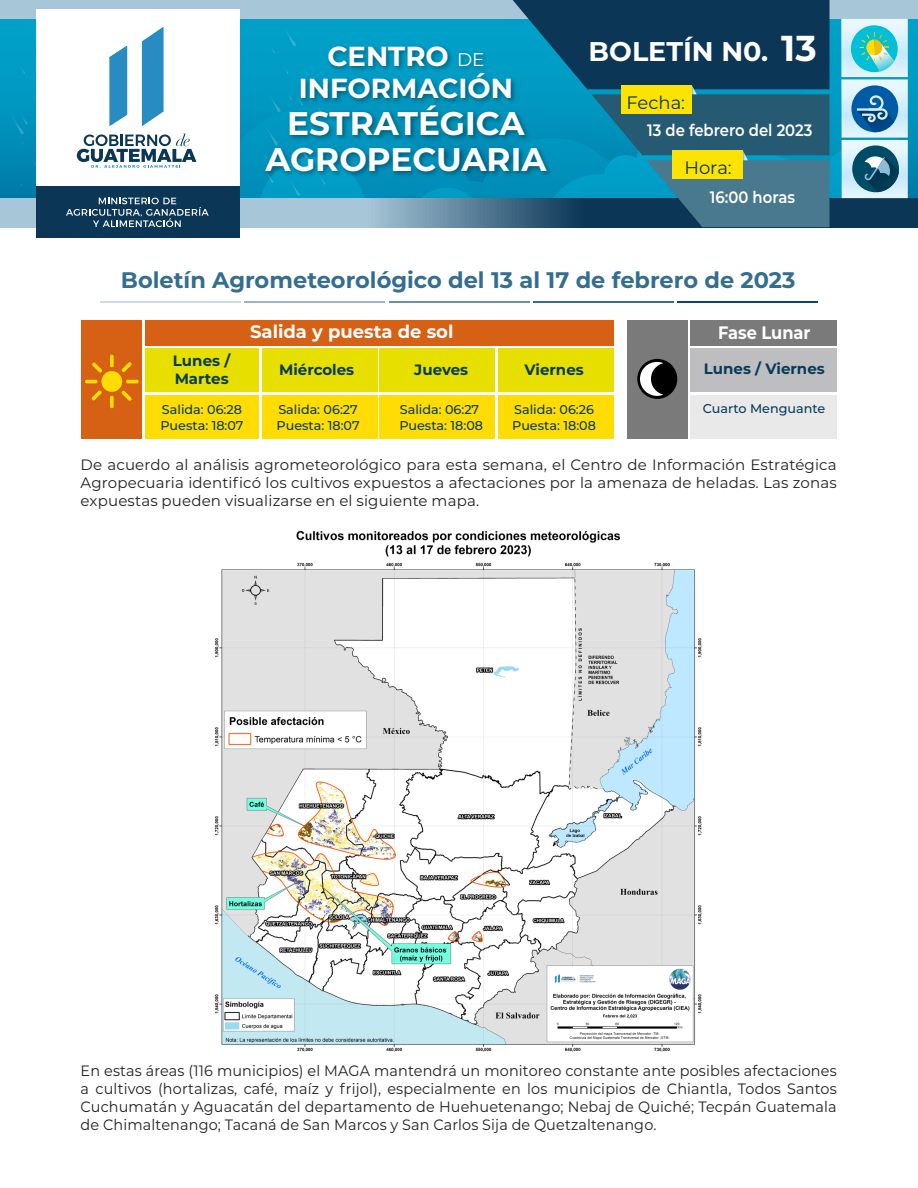
<style>
.page{position:relative;width:918px;height:1188px;background:#fff}
.page>*{position:absolute;margin:0;border:0;box-sizing:border-box;transform-origin:0 0}
.t1{font:700 32.7px "Montserrat";color:#fff}
.t2{font:700 27.6px/32.4px "Montserrat";color:#fff;text-align:center}
.t3{font:700 27px "Montserrat";color:#fff}
.t4{font:700 22.5px "Montserrat";color:#336e8e}
.t5{font:700 18px "Montserrat";color:#fff}
.t6{font:18px "Montserrat";color:#0a3656}
.t7{font:700 18px "Montserrat";color:#fff;scale:.9 1}
.t8{font:600 16.5px "Montserrat";color:#fff;scale:.9 1}
.t9{font:15px/18px "Montserrat";letter-spacing:.01em;color:#231f20;text-align:justify;scale:.96 1}
.t10{font:15px/18px "Montserrat";letter-spacing:.01em;color:#231f20;text-align:justify}
.t11{font:700 15px/18px "Montserrat";color:#073b5a}
.t12{font:500 12.75px/16.5px "Montserrat";color:#073b5a}
.s1{font-weight:400;font-size:18.3px}
.s2{font-size:36px}
</style>
<div class="page">
<hr style="left:100px;top:301px;width:140px;height:1px;background:#ccdbe2">
<hr style="left:244px;top:301px;width:141px;height:1px;background:#99b6c6">
<hr style="left:389px;top:301px;width:140px;height:1px;background:#6692aa">
<hr style="left:533px;top:301px;width:141px;height:1px;background:#336e8e">
<hr style="left:678px;top:301px;width:140px;height:1px;background:#004a73">
<svg style="left:0;top:19px;width:918px;height:179px;background:#0594bd"></svg>
<div style="left:0;top:0;width:918px;height:19px;background:#a7c7d8"></div>
<svg style="left:34px;top:29px;width:2px;height:21px"></svg>
<svg style="left:31px;top:158px;width:5px;height:13px"></svg>
<svg style="left:19px;top:181px;width:3px;height:5px"></svg>
<svg style="left:20px;top:66px;width:5px;height:8px"></svg>
<svg style="left:32px;top:94px;width:4px;height:12px"></svg>
<svg style="left:11px;top:113px;width:16px;height:32px"></svg>
<svg style="left:0;top:198px;width:918px;height:29px;background:#6f93a9"></svg>
<div style="left:36px;top:9px;width:203px;height:216px;background:#fff"></div>
<div style="left:36px;top:187px;width:203px;height:51px;background:#0b3656"></div>
<svg style="left:66px;top:198px;width:143px;height:29px"></svg>
<svg style="left:109px;top:46px;width:18px;height:80px"></svg>
<svg style="left:142px;top:27px;width:22px;height:99px;background:#4a9dcb"></svg>
<svg style="left:77px;top:134px;width:119px;height:34px"></svg>
<svg style="left:899px;top:19px;width:9px;height:58px"></svg>
<svg style="left:899px;top:79px;width:9px;height:59px"></svg>
<svg style="left:899px;top:140px;width:9px;height:58px"></svg>
<svg style="left:240px;top:0;width:659px;height:227px;background:#257f9b"></svg>
<div style="left:673px;top:151px;width:70px;height:28px;background:#fce303"></div>
<div style="left:145px;top:348px;width:114px;height:44px;background:#e6df00"></div>
<div style="left:262px;top:348px;width:115px;height:44px;background:#e6df00"></div>
<div style="left:380px;top:348px;width:115px;height:44px;background:#e6df00"></div>
<div style="left:145px;top:395px;width:114px;height:44px;background:#ffdc04"></div>
<div style="left:262px;top:395px;width:115px;height:44px;background:#ffdc04"></div>
<div style="left:380px;top:395px;width:115px;height:44px;background:#ffdc04"></div>
<div style="left:498px;top:348px;width:116px;height:44px;background:#e6df00"></div>
<div style="left:498px;top:395px;width:116px;height:44px;background:#ffdc04"></div>
<div style="left:145px;top:321px;width:469px;height:25px;background:#d66013"></div>
<div style="left:81px;top:321px;width:61px;height:118px;background:#d66013"></div>
<svg style="left:110px;top:355px;width:4px;height:12px"></svg>
<svg style="left:92px;top:362px;width:10px;height:11px"></svg>
<svg style="left:85px;top:380px;width:13px;height:3px"></svg>
<svg style="left:121px;top:362px;width:11px;height:10px"></svg>
<svg style="left:126px;top:380px;width:13px;height:3px"></svg>
<svg style="left:110px;top:396px;width:4px;height:12px"></svg>
<svg style="left:121px;top:391px;width:11px;height:10px"></svg>
<svg style="left:91px;top:390px;width:11px;height:11px"></svg>
<div style="left:101px;top:371px;width:21px;height:21px;background:#ffdc04;border-radius:50%"></div>
<div style="left:690px;top:348px;width:147px;height:44px;background:#bebec0"></div>
<div style="left:690px;top:395px;width:147px;height:44px;background:#e9e9e9"></div>
<div style="left:690px;top:321px;width:147px;height:25px;background:#7a7a7a"></div>
<div style="left:627px;top:321px;width:61px;height:118px;background:#7a7a7a"></div>
<div style="left:637px;top:359px;width:40px;height:40px;background:#000;border-radius:50%"></div>
<svg style="left:640px;top:362px;width:23px;height:34px"></svg>
<img style="left:214px;top:530px;width:488px;height:522px">
<h2 class="t2" style="left:299px;top:39px;width:215px">CENTRO <span class="s1">DE<br></span>INFORMACIÓN</h2>
<h1 class="t1" style="left:287px;top:99px;width:239px">ESTRATÉGICA</h1>
<h1 class="t1" style="left:265px;top:135px;width:283px">AGROPECUARIA</h1>
<h3 class="t3" style="left:589px;top:32px;width:230px">BOLETÍN N0. <span class="s2">13</span></h3>
<p class="t6" style="left:627px;top:90px;width:60px">Fecha:</p>
<p class="t8" style="left:647px;top:118px;width:185px">13 de febrero del 2023</p>
<p class="t6" style="left:684px;top:155px;width:49px">Hora:</p>
<p class="t8" style="left:710px;top:185px;width:96px">16:00 horas</p>
<h3 class="t4" style="left:121px;top:264px;width:676px">Boletín Agrometeorológico del 13 al 17 de febrero de 2023</h3>
<p class="t5" style="left:250px;top:318px;width:205px">Salida y puesta de sol</p>
<p class="t7" style="left:718px;top:320px;width:104px">Fase Lunar</p>
<p class="t11" style="left:173px;top:351px;width:59px">Lunes /<br>Martes</p>
<p class="t11" style="left:279px;top:360px;width:77px">Miércoles</p>
<p class="t11" style="left:414px;top:360px;width:55px">Jueves</p>
<p class="t11" style="left:524px;top:360px;width:61px">Viernes</p>
<p class="t11" style="left:704px;top:359px;width:122px">Lunes / Viernes</p>
<p class="t12" style="left:160px;top:400px;width:85px">Salida: 06:28<br>Puesta: 18:07</p>
<p class="t12" style="left:277px;top:400px;width:85px">Salida: 06:27<br>Puesta: 18:07</p>
<p class="t12" style="left:399px;top:400px;width:85px">Salida: 06:27<br>Puesta: 18:08</p>
<p class="t12" style="left:512px;top:400px;width:85px">Salida: 06:26<br>Puesta: 18:08</p>
<p class="t12" style="left:703px;top:400px;width:124px">Cuarto Menguante</p>
<p class="t10" style="left:81px;top:456px;width:758px">De acuerdo al análisis agrometeorológico para esta semana, el Centro de Información Estratégica Agropecuaria identificó los cultivos expuestos a afectaciones por la amenaza de heladas. Las zonas expuestas pueden visualizarse en el siguiente mapa.</p>
<p class="t9" style="left:81px;top:1062px;width:789px">En estas áreas (116 municipios) el MAGA mantendrá un monitoreo constante ante posibles afectaciones a cultivos (hortalizas, café, maíz y frijol), especialmente en los municipios de Chiantla, Todos Santos Cuchumatán y Aguacatán del departamento de Huehuetenango; Nebaj de Quiché; Tecpán Guatemala de Chimaltenango; Tacaná de San Marcos y San Carlos Sija de Quetzaltenango.</p>
</div>
